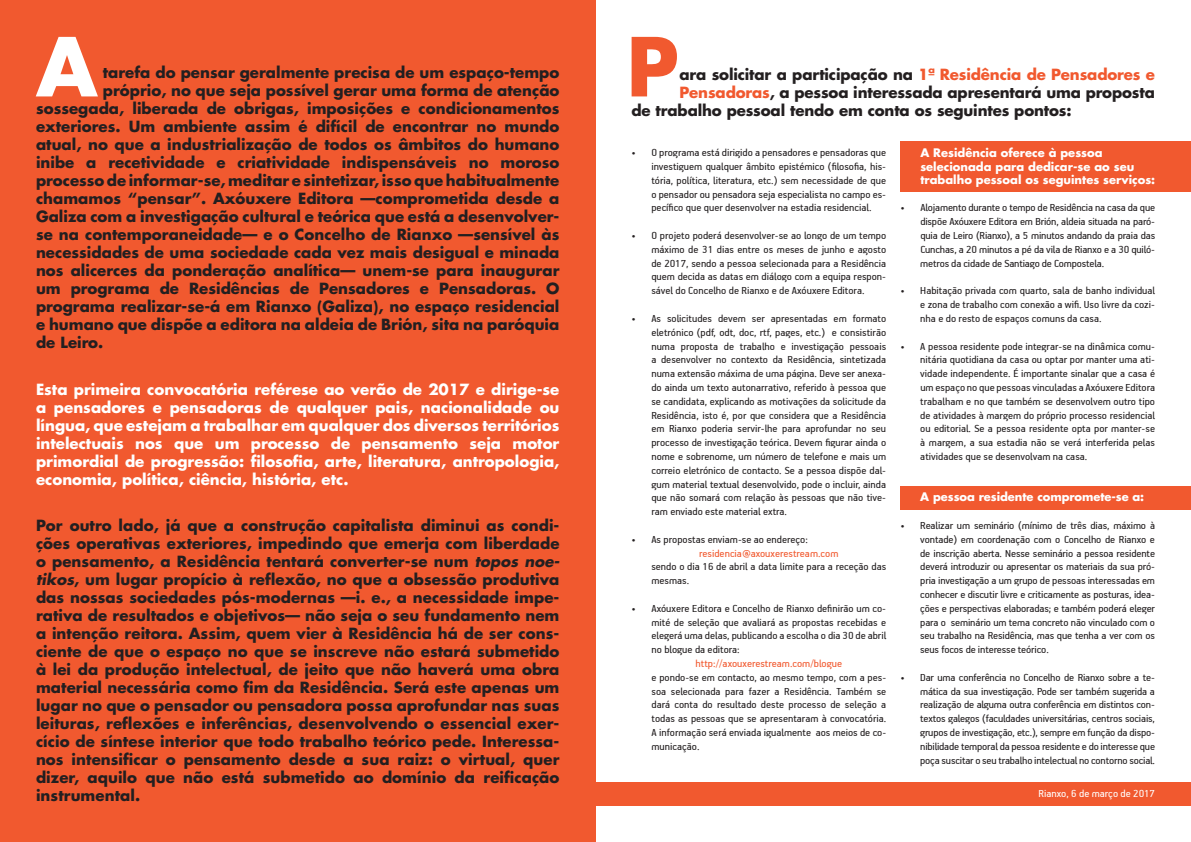
<style>
.page{position:relative;width:1191px;height:842px;background:#fff}
.page>*{position:absolute;margin:0;border:0;box-sizing:border-box;transform-origin:0 0}
.t1{font:700 79px "Futura";color:#fff}
.t2{font:700 79px "Futura";color:#f1592f}
.t3{font:700 15px/18px "Futura";color:#231f20;text-align:justify}
.t4{font:700 15px/18px "Futura";color:#fff;text-align:justify}
.t5{font:11.5px/13.8px "PF Handbook Pro";color:#231f20;text-align:justify}
.t6{font:700 11.5px/13.8px "Futura";color:#fff}
.t7{font:11.5px "PF Handbook Pro";color:#f1592f}
.t8{font:11.5px "PF Handbook Pro";color:#fff}
.s1{font-style:italic}
.s2{color:#f1592f}
</style>
<div class="page">
<div style="left:900px;top:141px;width:291px;height:51px;background:#f1592f"></div>
<div style="left:595px;top:782px;width:596px;height:24px;background:#f1592f"></div>
<div style="left:900px;top:486px;width:291px;height:24px;background:#f1592f"></div>
<div style="left:0;top:0;width:595px;height:842px;background:#f1592f"></div>
<h1 class="t1" style="left:36px;top:12px;width:63px">A</h1>
<h2 class="t3" style="left:103px;top:63px;width:458px">tarefa do pensar geralmente precisa de um espaço-tempo</h2>
<h2 class="t3" style="left:103px;top:81px;width:458px">próprio, no que seja possível gerar uma forma de atenção</h2>
<h2 class="t3" style="left:36px;top:99px;width:525px">sossegada, liberada de obrigas, imposições e condicionamentos</h2>
<h2 class="t3" style="left:36px;top:117px;width:525px">exteriores. Um ambiente assim é difícil de encontrar no mundo</h2>
<h2 class="t3" style="left:36px;top:135px;width:525px">atual, no que a industrialização de todos os âmbitos do humano</h2>
<h2 class="t3" style="left:36px;top:153px;width:525px">inibe a recetividade e criatividade indispensáveis no moroso</h2>
<h2 class="t3" style="left:36px;top:171px;width:525px">processo de informar-se, meditar e sintetizar, isso que habitualmente</h2>
<h2 class="t3" style="left:36px;top:189px;width:525px">chamamos “pensar”. Axóuxere Editora —comprometida desde a</h2>
<h2 class="t3" style="left:36px;top:207px;width:525px">Galiza com a investigação cultural e teórica que está a desenvolver-</h2>
<h2 class="t3" style="left:36px;top:225px;width:525px">se na contemporaneidade— e o Concelho de Rianxo —sensível às</h2>
<h2 class="t3" style="left:36px;top:243px;width:525px">necessidades de uma sociedade cada vez mais desigual e minada</h2>
<h2 class="t3" style="left:36px;top:261px;width:525px">nos alicerces da ponderação analítica— unem-se para inaugurar</h2>
<h2 class="t3" style="left:36px;top:279px;width:525px">um programa de Residências de Pensadores e Pensadoras. O</h2>
<h2 class="t3" style="left:36px;top:297px;width:525px">programa realizar-se-á em Rianxo (Galiza), no espaço residencial</h2>
<h2 class="t3" style="left:36px;top:315px;width:525px">e humano que dispõe a editora na aldeia de Brión, sita na paróquia</h2>
<h2 class="t3" style="left:36px;top:333px;width:69px">de Leiro.</h2>
<p class="t4" style="left:36px;top:379px;width:525px">Esta primeira convocatória reférese ao verão de 2017 e dirige-se a pensadores e pensadoras de qualquer pais, nacionalidade ou língua, que estejam a trabalhar em qualquer dos diversos territórios intelectuais nos que um processo de pensamento seja motor primordial de progressão: filosofia, arte, literatura, antropologia, economia, política, ciência, história, etc.</p>
<p class="t3" style="left:36px;top:515px;width:525px">Por outro lado, já que a construção capitalista diminui as condi&shy;ções operativas exteriores, impedindo que emerja com liberdade o pensamento, a Residência tentará converter-se num <span class="s1">topos noe&shy;tikos</span>, um lugar propício à reflexão, no que a obsessão produtiva das nossas sociedades pós-modernas —i. e., a necessidade impe&shy;rativa de resultados e objetivos— não seja o seu fundamento nem a intenção reitora. Assim, quem vier à Residência há de ser cons&shy;ciente de que o espaço no que se inscreve não estará submetido à lei da produção intelectual, de jeito que não haverá uma obra material necessária como fim da Residência. Será este apenas um lugar no que o pensador ou pensadora possa aprofundar nas suas leituras, reflexões e inferências, desenvolvendo o essencial exer&shy;cício de síntese interior que todo trabalho teórico pede. Interessa&shy;nos intensificar o pensamento desde a sua raiz: o virtual, quer dizer, aquilo que não está submetido ao domínio da reificação instrumental.</p>
<h1 class="t2" style="left:626px;top:12px;width:54px">P</h1>
<h2 class="t3" style="left:631px;top:101px;width:441px">de trabalho pessoal tendo em conta os seguintes pontos:</h2>
<h2 class="t3" style="left:679px;top:65px;width:477px">ara solicitar a participação na <span class="s2">1ª Residência de Pensadores e<br>Pensadoras</span>, a pessoa interessada apresentará uma proposta</h2>
<p class="t5" style="left:651px;top:145px;width:236px;text-indent:-20px">• O programa está dirigido a pensadores e pensadoras que investiguem qualquer âmbito epistémico (filosofia, his&shy;tória, política, literatura, etc.) sem necessidade de que o pensador ou pensadora seja especialista no campo es&shy;pecífico que quer desenvolver na estadia residencial.</p>
<p class="t5" style="left:651px;top:228px;width:236px;text-indent:-20px">• O projeto poderá desenvolver-se ao longo de um tempo máximo de 31 dias entre os meses de junho e agosto de 2017, sendo a pessoa selecionada para a Residência quem decida as datas em diálogo com a equipa respon&shy;sável do Concelho de Rianxo e de Axóuxere Editora.</p>
<p class="t5" style="left:651px;top:311px;width:236px;text-indent:-20px">• As solicitudes devem ser apresentadas em formato eletrónico (pdf, odt, doc, rtf, pages, etc.) e consistirão numa proposta de trabalho e investigação pessoais a desenvolver no contexto da Residência, sintetizada numa extensão máxima de uma página. Deve ser anexa&shy;do ainda um texto autonarrativo, referido à pessoa que se candidata, explicando as motivações da solicitude da Residência, isto é, por que considera que a Residência em Rianxo poderia servir-lhe para aprofundar no seu processo de investigação teórica. Devem figurar ainda o nome e sobrenome, um número de telefone e mais um correio eletrónico de contacto. Se a pessoa dispõe dal&shy;gum material textual desenvolvido, pode o incluir, ainda que não somará com relação às pessoas que não tive&shy;ram enviado este material extra.</p>
<p class="t5" style="left:631px;top:532px;width:178px">• As propostas enviam-se ao endereço:</p>
<p class="t7" style="left:699px;top:546px;width:141px">residencia@axouxerestream.com</p>
<p class="t5" style="left:651px;top:559px;width:236px">sendo o dia 16 de abril a data limite para a receção das mesmas.</p>
<p class="t5" style="left:651px;top:601px;width:236px;text-indent:-20px">• Axóuxere Editora e Concelho de Rianxo definirão um co&shy;mité de seleção que avaliará as propostas recebidas e elegerá uma delas, publicando a escolha o dia 30 de abril no blogue da editora:</p>
<p class="t7" style="left:695px;top:656px;width:148px">http://axouxerestream.com/blogue</p>
<p class="t5" style="left:651px;top:670px;width:236px">e pondo-se em contacto, ao mesmo tempo, com a pes&shy;soa selecionada para fazer a Residência. Também se dará conta do resultado deste processo de seleção a todas as pessoas que se apresentaram à convocatória.<br>A informação será enviada igualmente aos meios de co&shy;municação.</p>
<p class="t6" style="left:920px;top:145px;width:236px">A Residência oferece à pessoa selecionada para dedicar-se ao seu trabalho pessoal os seguintes serviços:</p>
<p class="t5" style="left:920px;top:201px;width:236px;text-indent:-20px">• Alojamento durante o tempo de Residência na casa da que dispõe Axóuxere Editora em Brión, aldeia situada na paró&shy;quia de Leiro (Rianxo), a 5 minutos andando da praia das Cunchas, a 20 minutos a pé da vila de Rianxo e a 30 quiló&shy;metros da cidade de Santiago de Compostela.</p>
<p class="t5" style="left:920px;top:283px;width:236px;text-indent:-20px">• Habitação privada com quarto, sala de banho individual e zona de trabalho com conexão a wifi. Uso livre da cozi&shy;nha e do resto de espaços comuns da casa.</p>
<p class="t5" style="left:920px;top:339px;width:236px;text-indent:-20px">• A pessoa residente pode integrar-se na dinâmica comu&shy;nitária quotidiana da casa ou optar por manter uma ati&shy;vidade independente. É importante sinalar que a casa é um espaço no que pessoas vinculadas a Axóuxere Editora trabalham e no que também se desenvolvem outro tipo de atividades à margem do próprio processo residencial ou editorial. Se a pessoa residente opta por manter-se à margem, a sua estadia não se verá interferida pelas atividades que se desenvolvam na casa.</p>
<p class="t6" style="left:920px;top:490px;width:225px">A pessoa residente compromete-se a:</p>
<p class="t5" style="left:920px;top:518px;width:236px;text-indent:-20px">• Realizar um seminário (mínimo de três dias, máximo à vontade) em coordenação com o Concelho de Rianxo e de inscrição aberta. Nesse seminário a pessoa residente deverá introduzir ou apresentar os materiais da sua pró&shy;pria investigação a um grupo de pessoas interessadas em conhecer e discutir livre e criticamente as posturas, idea&shy;ções e perspectivas elaboradas; e também poderá eleger para o seminário um tema concreto não vinculado com o seu trabalho na Residência, mas que tenha a ver com os seus focos de interesse teórico.</p>
<p class="t5" style="left:920px;top:670px;width:236px;text-indent:-20px">• Dar uma conferência no Concelho de Rianxo sobre a te&shy;mática da sua investigação. Pode ser também sugerida a realização de alguma outra conferência em distintos con&shy;textos galegos (faculdades universitárias, centros sociais, grupos de investigação, etc.), sempre em função da dispo&shy;nibilidade temporal da pessoa residente e do interesse que poça suscitar o seu trabalho intelectual no contorno social.</p>
<p class="t8" style="left:1038px;top:786px;width:118px">Rianxo, 6 de março de 2017</p>
</div>
